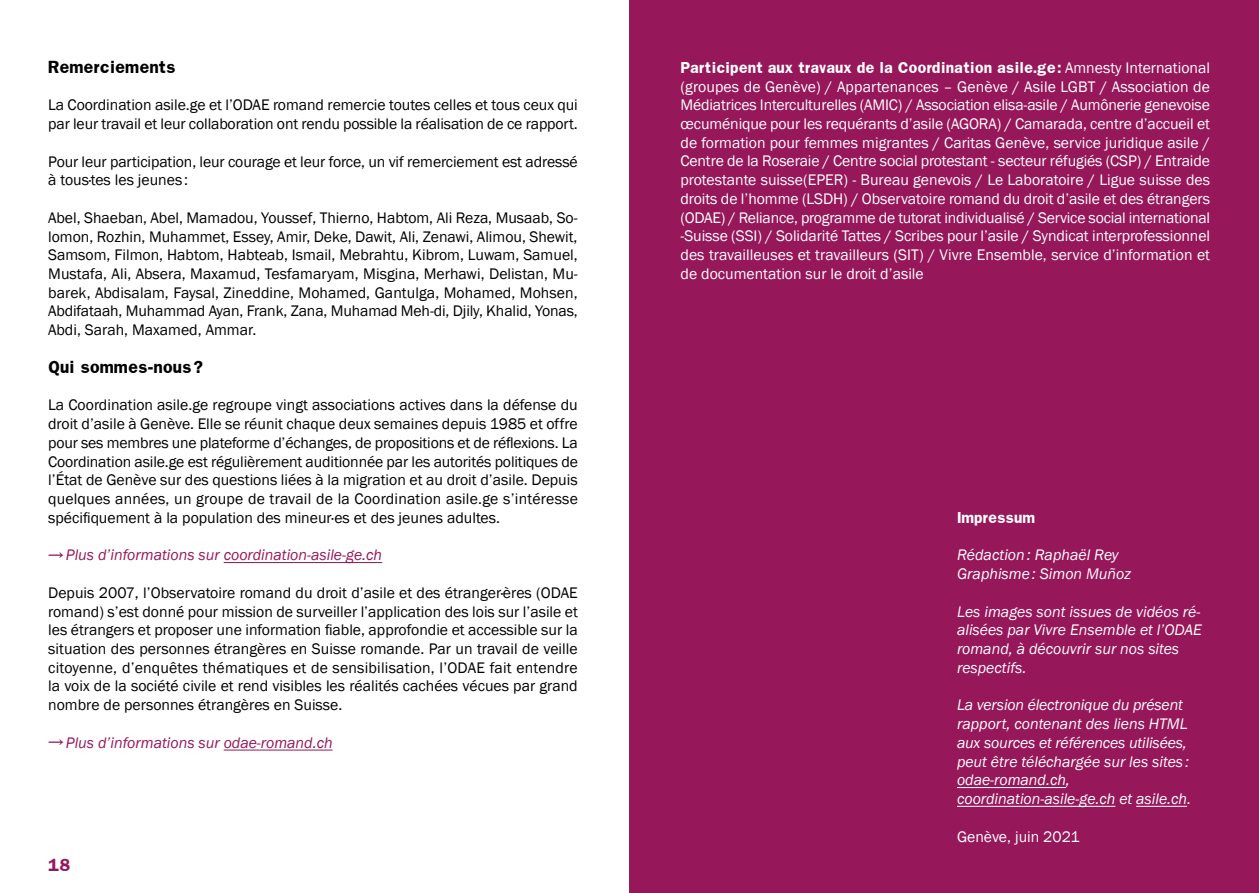
<style>
.page{position:relative;width:1259px;height:893px;background:#fff}
.page>*{position:absolute;margin:0;border:0;box-sizing:border-box;transform-origin:0 0}
.t1{font:15.75px/18.8px "Franklin Gothic";letter-spacing:-.005em;color:#000;text-align:justify}
.t2{font:15.75px/18.8px "Franklin Gothic";color:#fff;text-align:justify}
.t3{font:italic 15.75px/18.8px "Franklin Gothic";color:#fff}
.t4{font:italic 15.75px "Franklin Gothic";color:#96175a}
.t5{font:700 15px "Franklin";color:#000}
.t6{font:700 15px "Franklin";color:#96175a}
.t7{font:700 13.5px "Franklin";color:#fff}
.s1{font-family:"Franklin Gothic";font-weight:400;font-size:15.75px}
</style>
<div class="page">
<div style="left:629px;top:0;width:630px;height:893px;background:#96175a"></div>
<hr style="left:957px;top:787px;width:109px;height:1px;background:#fff">
<hr style="left:957px;top:806px;width:158px;height:1px;background:#fff">
<hr style="left:1136px;top:806px;width:51px;height:1px;background:#fff">
<hr style="left:224px;top:562px;width:158px;height:1px;background:#96175a">
<hr style="left:224px;top:750px;width:108px;height:1px;background:#96175a">
<p class="t5" style="left:48px;top:56px;width:129px">Remerciements</p>
<p class="t1" style="left:48px;top:96px;width:531px">La Coordination asile.ge et l’ODAE romand remercie toutes celles et tous ceux qui par leur travail et leur collaboration ont rendu possible la réalisation de ce rapport.</p>
<p class="t1" style="left:48px;top:152px;width:531px">Pour leur participation, leur courage et leur force, un vif remerciement est adressé à tous·tes les jeunes :</p>
<p class="t1" style="left:48px;top:208px;width:531px">Abel, Shaeban, Abel, Mamadou, Youssef, Thierno, Habtom, Ali Reza, Musaab, So&shy;lomon, Rozhin, Muhammet, Essey, Amir, Deke, Dawit, Ali, Zenawi, Alimou, Shewit, Samsom, Filmon, Habtom, Habteab, Ismail, Mebrahtu, Kibrom, Luwam, Samuel, Mustafa, Ali, Absera, Maxamud, Tesfamaryam, Misgina, Merhawi, Delistan, Mu&shy;barek, Abdisalam, Faysal, Zineddine, Mohamed, Gantulga, Mohamed, Mohsen, Abdifataah, Muhammad Ayan, Frank, Zana, Muhamad Meh-di, Djily, Khalid, Yonas, Abdi, Sarah, Maxamed, Ammar.</p>
<p class="t5" style="left:48px;top:356px;width:156px">Qui sommes-nous?</p>
<p class="t1" style="left:48px;top:396px;width:531px">La Coordination asile.ge regroupe vingt associations actives dans la défense du droit d’asile à Genève. Elle se réunit chaque deux semaines depuis 1985 et offre pour ses membres une plateforme d’échanges, de propositions et de réflexions. La Coordination asile.ge est régulièrement auditionnée par les autorités politiques de l’État de Genève sur des questions liées à la migration et au droit d’asile. Depuis quelques années, un groupe de travail de la Coordination asile.ge s’intéresse spécifiquement à la population des mineur·es et des jeunes adultes.</p>
<p class="t4" style="left:48px;top:545px;width:335px">→Plus d’informations sur coordination-asile-ge.ch</p>
<p class="t1" style="left:48px;top:583px;width:531px">Depuis 2007, l’Observatoire romand du droit d’asile et des étranger·ères (ODAE romand) s’est donné pour mission de surveiller l’application des lois sur l’asile et les étrangers et proposer une information fiable, approfondie et accessible sur la situation des personnes étrangères en Suisse romande. Par un travail de veille citoyenne, d’enquêtes thématiques et de sensibilisation, l’ODAE fait entendre la voix de la société civile et rend visibles les réalités cachées vécues par grand nombre de personnes étrangères en Suisse.</p>
<p class="t4" style="left:48px;top:733px;width:286px">→Plus d’informations sur odae-romand.ch</p>
<p class="t6" style="left:48px;top:854px;width:24px">18</p>
<p class="t7" style="left:680px;top:58px;width:531px">Participent aux travaux de la Coordination asile.ge: <span class="s1">Amnesty International</span></p>
<p class="t2" style="left:680px;top:77px;width:531px">(groupes de Genève) / Appartenances – Genève / Asile LGBT / Association de Médiatrices Interculturelles (AMIC) / Association elisa-asile / Aumônerie genevoise œcuménique pour les requérants d’asile (AGORA) / Camarada, centre d’accueil et de formation pour femmes migrantes / Caritas Genève, service juridique asile / Centre de la Roseraie / Centre social protestant - secteur réfugiés (CSP) / Entraide protestante suisse(EPER) - Bureau genevois / Le Laboratoire / Ligue suisse des droits de l’homme (LSDH) / Observatoire romand du droit d’asile et des étrangers (ODAE) / Reliance, programme de tutorat individualisé / Service social international -Suisse (SSI) / Solidarité Tattes / Scribes pour l’asile / Syndicat interprofessionnel des travailleuses et travailleurs (SIT) / Vivre Ensemble, service d’information et de documentation sur le droit d’asile</p>
<p class="t7" style="left:957px;top:508px;width:80px">Impressum</p>
<p class="t3" style="left:957px;top:546px;width:175px">Rédaction: Raphaël Rey<br>Graphisme: Simon Muñoz</p>
<p class="t3" style="left:957px;top:602px;width:247px">Les images sont issues de vidéos ré&shy;alisées par Vivre Ensemble et l’ODAE romand, à découvrir sur nos sites respectifs.</p>
<p class="t3" style="left:957px;top:696px;width:236px">La version électronique du présent rapport, contenant des liens HTML aux sources et références utilisées, peut être téléchargée sur les sites : odae-romand.ch, coordination-asile-ge.ch et asile.ch.</p>
<p class="t2" style="left:957px;top:827px;width:124px">Genève, juin 2021</p>
</div>
